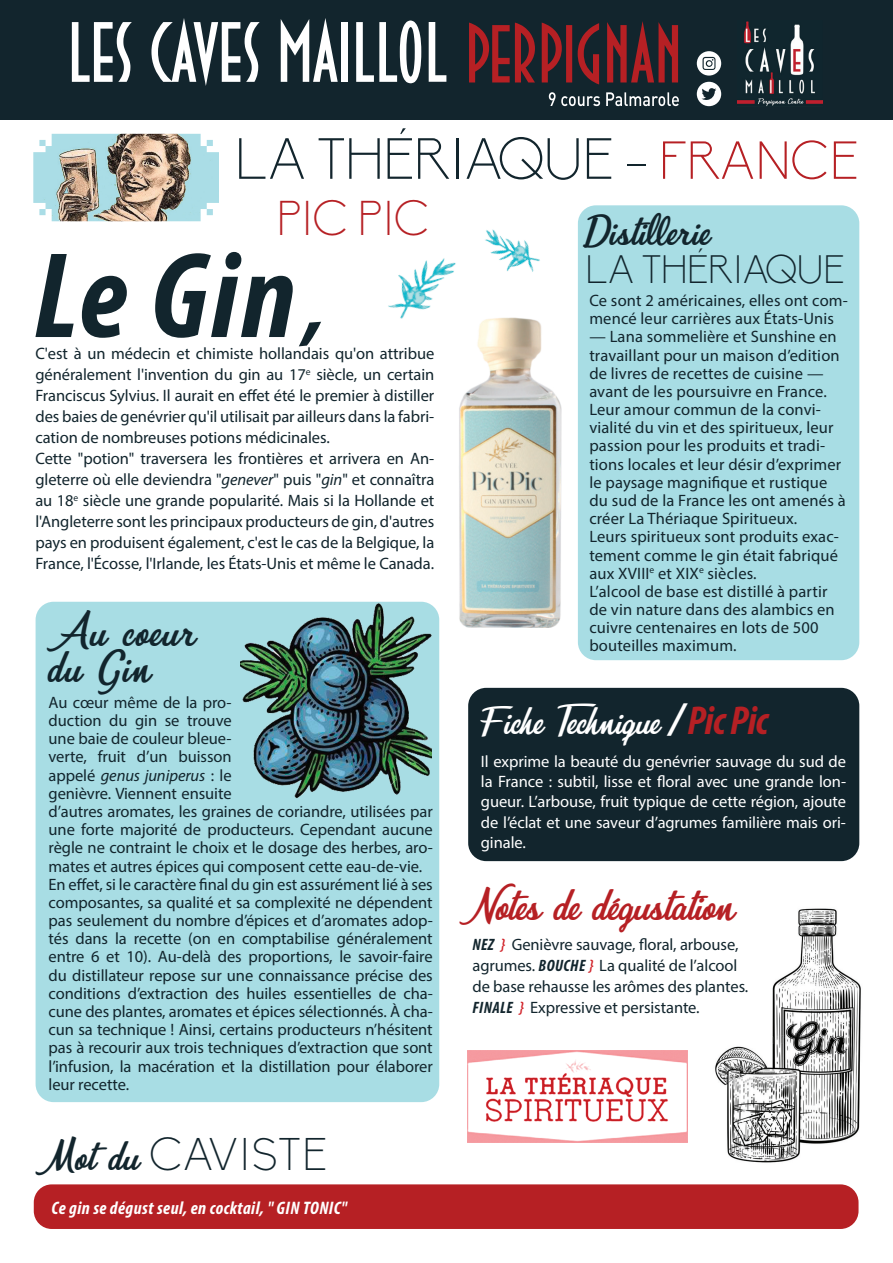
<style>
.page{position:relative;width:893px;height:1263px;background:#fff}
.page>*{position:absolute;margin:0;border:0;box-sizing:border-box;transform-origin:0 0}
.t1{font:italic 700 condensed 123.15px "Myriad Pro";color:#12252d}
.t2{font:84.9px "Deco Tech TL";color:#fff}
.t3{font:300 57px "Biko";letter-spacing:-.025em;color:#12252d}
.t4{font:300 48px "Biko";letter-spacing:-.015em;color:#b62024}
.t5{font:45px "Mirella";letter-spacing:-.02em;color:#b62024}
.t6{font:300 45px "Biko";color:#12252d}
.t7{font:45px/36px "Mirella";letter-spacing:.025em;color:#12252d}
.t8{font:42px "Mirella";color:#12252d}
.t9{font:39px "Mirella";letter-spacing:-.015em;color:#fff}
.t10{font:300 39px "Biko";letter-spacing:-.025em;color:#12252d}
.t11{font:italic 700 condensed 18.15px "Myriad Pro";letter-spacing:.025em;color:#fff}
.t12{font:16.5px/18.1px "Myriad Pro";letter-spacing:-.005em;color:#12252d}
.t13{font:16.5px/20.2px "Myriad Pro";letter-spacing:-.005em;color:#fff;text-align:justify}
.s1{font-size:60px}
.s2{font-size:52.5px;color:#b62024}
.s3{font-size:89.25px}
.s4{font-style:italic}
.s5{font-family:"Myriad Pro";font-weight:700;font-style:italic;font-stretch:condensed;font-size:45px}
.s6{font-family:"Myriad Pro";font-weight:700;font-style:italic;font-stretch:condensed;font-size:40.5px;color:#b62024}
.s7{font-weight:700;font-style:italic;font-stretch:condensed}
.s8{font-weight:600;font-style:italic;color:#d1232a}
.s9{font-family:"Mirella";font-weight:400;font-size:42px}
</style>
<div class="page">
<img style="left:715px;top:908px;width:146px;height:255px">
<div style="left:0;top:0;width:893px;height:119px;background:#12252d"></div>
<svg style="left:549px;top:92px;width:51px;height:14px"></svg>
<svg style="left:606px;top:92px;width:73px;height:14px"></svg>
<svg style="left:469px;top:21px;width:209px;height:64px"></svg>
<svg style="left:697px;top:51px;width:24px;height:25px"></svg>
<svg style="left:697px;top:82px;width:24px;height:24px"></svg>
<img style="left:737px;top:21px;width:86px;height:85px">
<div style="left:36px;top:602px;width:403px;height:500px;background:#a8dde4;border-radius:18px"></div>
<img style="left:240px;top:604px;width:191px;height:194px">
<img style="left:33px;top:134px;width:186px;height:87px">
<img style="left:459px;top:317px;width:102px;height:310px">
<div style="left:468px;top:688px;width:391px;height:173px;background:#12252d;border-radius:18px"></div>
<div style="left:34px;top:1184px;width:824px;height:45px;background:#b62024;border-radius:18px"></div>
<div style="left:578px;top:205px;width:281px;height:455px;background:#a8dde4;border-radius:18px"></div>
<img style="left:468px;top:1050px;width:220px;height:92px">
<img style="left:388px;top:258px;width:81px;height:68px">
<img style="left:485px;top:229px;width:55px;height:43px">
<h2 class="t2" style="left:67px;top:7px;width:381px">LES CAVES MAILLOL</h2>
<h3 class="t3" style="left:235px;top:127px;width:626px">LA THÉRIAQUE <span class="s1">-</span> <span class="s2">FRANCE</span></h3>
<h3 class="t4" style="left:276px;top:191px;width:155px">PIC PIC</h3>
<h3 class="t8" style="left:585px;top:204px;width:126px">Distillerie</h3>
<h3 class="t10" style="left:585px;top:248px;width:261px">LA THÉRIAQUE</h3>
<p class="t12" style="left:589px;top:291px;width:260px">Ce sont 2 américaines, elles ont com&shy;mencé leur carrières aux États-Unis</p>
<p class="t12" style="left:589px;top:327px;width:258px">— Lana sommelière et Sunshine en travaillant pour un maison d’edition de livres de recettes de cuisine — avant de les poursuivre en France.<br>Leur amour commun de la convi&shy;vialité du vin et des spiritueux, leur passion pour les produits et tradi&shy;tions locales et leur désir d’exprimer le paysage magnifique et rustique du sud de la France les ont amenés à créer La Thériaque Spiritueux.<br>Leurs spiritueux sont produits exac&shy;tement comme le gin était fabriqué aux XVIII<sup>e</sup> et XIX<sup>e</sup> siècles.<br>L’alcool de base est distillé à partir de vin nature dans des alambics en cuivre centenaires en lots de 500 bouteilles maximum.</p>
<h1 class="t1" style="left:34px;top:219px;width:292px">Le Gin<span class="s3">,</span></h1>
<p class="t12" style="left:35px;top:343px;width:400px;line-height:21px">C'est à un médecin et chimiste hollandais qu'on attribue généralement l'invention du gin au 17<sup>e</sup> siècle, un certain Franciscus Sylvius. Il aurait en effet été le premier à distiller des baies de genévrier qu'il utilisait par ailleurs dans la fabri&shy;cation de nombreuses potions médicinales.<br>Cette "potion" traversera les frontières et arrivera en An&shy;gleterre où elle deviendra "<span class="s4">genever</span>" puis "<span class="s4">gin</span>" et connaîtra au 18<sup>e</sup> siècle une grande popularité. Mais si la Hollande et l'Angleterre sont les principaux producteurs de gin, d'autres pays en produisent également, c'est le cas de la Belgique, la France, l'Écosse, l'Irlande, les États-Unis et même le Canada.</p>
<h3 class="t7" style="left:47px;top:614px;width:150px">Au cœur du Gin</h3>
<p class="t12" style="left:49px;top:693px;width:386px">Au cœur même de la pro-<br>duction du gin se trouve<br>une baie de couleur bleue-<br>verte, fruit d’un buisson<br>appelé <span class="s4">genus juniperus</span> : le<br>genièvre. Viennent ensuite<br>d’autres aromates, les graines de coriandre, utilisées par une forte majorité de producteurs. Cependant aucune règle ne contraint le choix et le dosage des herbes, aro&shy;mates et autres épices qui composent cette eau-de-vie.<br>En effet, si le caractère final du gin est assurément lié à ses composantes, sa qualité et sa complexité ne dépendent pas seulement du nombre d’épices et d’aromates adop&shy;tés dans la recette (on en comptabilise généralement entre 6 et 10). Au-delà des proportions, le savoir-faire du distillateur repose sur une connaissance précise des conditions d’extraction des huiles essentielles de cha&shy;cune des plantes, aromates et épices sélectionnés. À cha&shy;cun sa technique ! Ainsi, certains producteurs n’hésitent pas à recourir aux trois techniques d’extraction que sont l’infusion, la macération et la distillation pour élaborer leur recette.</p>
<h3 class="t9" style="left:478px;top:696px;width:292px">Fiche Technique <span class="s5">/</span><span class="s6">Pic Pic</span></h3>
<p class="t13" style="left:481px;top:751px;width:367px">Il exprime la beauté du genévrier sauvage du sud de la France : subtil, lisse et floral avec une grande lon&shy;gueur. L’arbouse, fruit typique de cette région, ajoute de l’éclat et une saveur d’agrumes familière mais ori&shy;ginale.</p>
<h3 class="t5" style="left:472px;top:876px;width:264px">Notes de dégustation</h3>
<p class="t12" style="left:472px;top:933px;width:277px;line-height:21px"><span class="s7">NEZ</span> <span class="s8">}</span> Genièvre sauvage, floral, arbouse, agrumes. <span class="s7">BOUCHE</span> <span class="s8">}</span> La qualité de l’alcool de base rehausse les arômes des plantes.<br><span class="s7">FINALE</span> <span class="s8">}</span> Expressive et persistante.</p>
<h3 class="t6" style="left:36px;top:1129px;width:293px"><span class="s9">Mot du</span> CAVISTE</h3>
<p class="t11" style="left:51px;top:1196px;width:297px">Ce gin se dégust seul, en cocktail, " GIN TONIC"</p>
</div>
